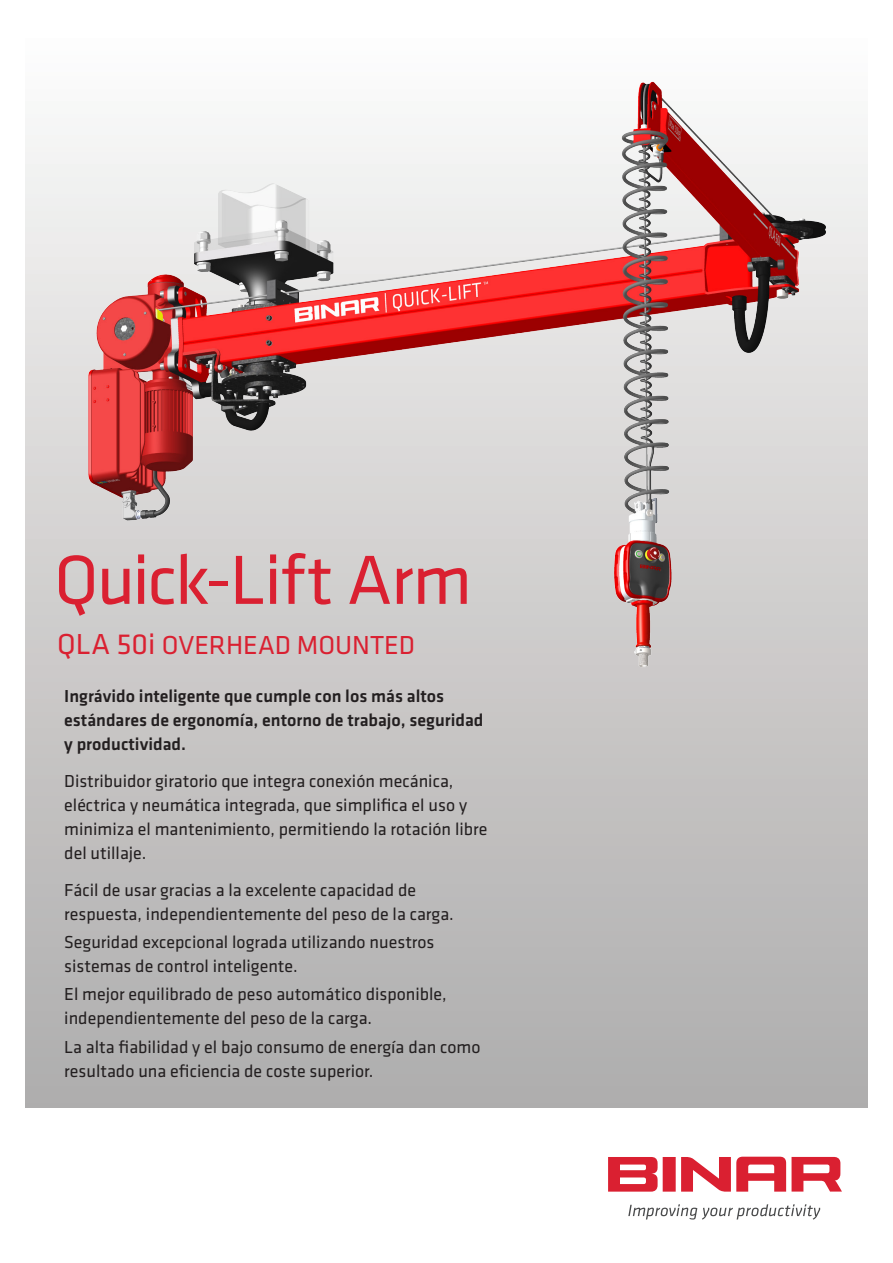
<style>
.page{position:relative;width:893px;height:1263px;background:#fff}
.page>*{position:absolute;margin:0;border:0;box-sizing:border-box;transform-origin:0 0}
.Title_Product_Page1{font:72px "Klavika";letter-spacing:-.025em;color:#da2031}
.Title_Area_Page1{font:27px "Klavika";color:#da2031}
.Teaser_Page1{font:18px/24px "Klavika";color:#231f20}
.Teaser_Page1-2{font:500 18px/24px "Klavika";color:#231f20}
.s1{font-size:30px}
</style>
<div class="page">
<div style="left:26px;top:26px;width:841px;height:1082px;background:#b7b6b6"></div>
<img style="left:26px;top:26px;width:841px;height:808px">
<div style="left:663px;top:1157px;width:13px;height:34px;background:#da2031"></div>
<svg style="left:608px;top:1157px;width:50px;height:34px"></svg>
<svg style="left:681px;top:1157px;width:161px;height:34px"></svg>
<svg style="left:628px;top:1204px;width:192px;height:15px"></svg>
<p class="Title_Product_Page1" style="left:54px;top:541px;width:420px">Quick-Lift Arm</p>
<p class="Title_Area_Page1" style="left:57px;top:630px;width:359px"><span class="s1">QLA 50i</span> OVERHEAD MOUNTED</p>
<p class="Teaser_Page1-2" style="left:64px;top:685px;width:381px">Ingrávido inteligente que cumple con los más altos</p>
<p class="Teaser_Page1-2" style="left:64px;top:709px;width:421px">estándares de ergonomía, entorno de trabajo, seguridad y productividad.</p>
<p class="Teaser_Page1" style="left:64px;top:769px;width:425px">Distribuidor giratorio que integra conexión mecánica, eléctrica y neumática integrada, que simplifica el uso y minimiza el mantenimiento, permitiendo la rotación libre del utillaje.</p>
<p class="Teaser_Page1" style="left:64px;top:878px;width:353px">Fácil de usar gracias a la excelente capacidad de</p>
<p class="Teaser_Page1" style="left:64px;top:902px;width:391px">respuesta, independientemente del peso de la carga.</p>
<p class="Teaser_Page1" style="left:64px;top:930px;width:372px">Seguridad excepcional lograda utilizando nuestros</p>
<p class="Teaser_Page1" style="left:64px;top:954px;width:235px">sistemas de control inteligente.</p>
<p class="Teaser_Page1" style="left:64px;top:983px;width:384px">El mejor equilibrado de peso automático disponible,</p>
<p class="Teaser_Page1" style="left:64px;top:1007px;width:309px">independientemente del peso de la carga.</p>
<p class="Teaser_Page1" style="left:64px;top:1035px;width:418px">La alta fiabilidad y el bajo consumo de energía dan como resultado una eficiencia de coste superior.</p>
</div>
